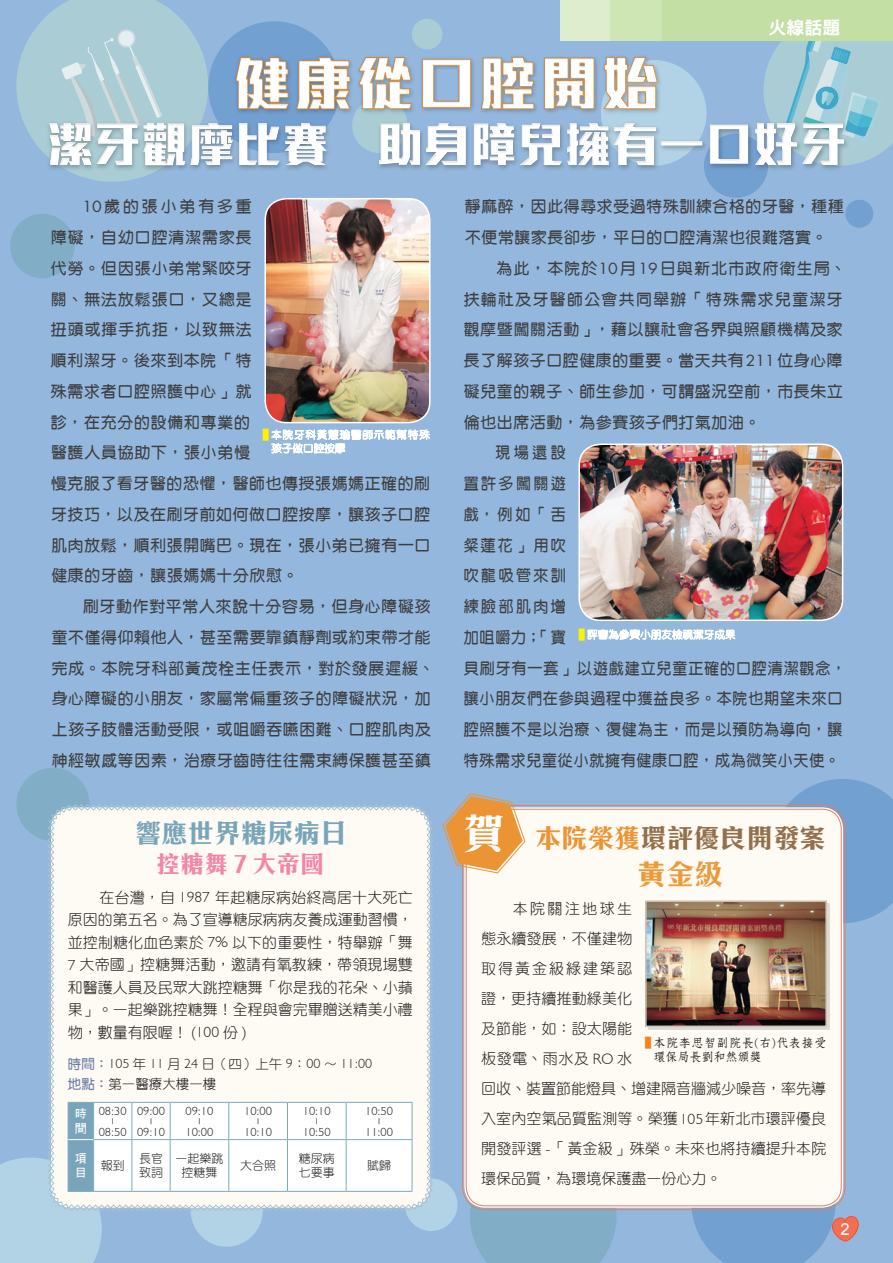
<style>
.page{position:relative;width:893px;height:1263px;background:#94b8dd}
.page>*{position:absolute;margin:0;border:0;box-sizing:border-box;transform-origin:0 0}
.t1{font:700 28.65px "C Hei 3 HK";color:#ec9a3b}
.t2{font:700 26.4px "C Hei 3 HK";color:#946f4b}
.t3{font:700 26.4px "C Hei 3 HK";color:#78a5b9}
.t4{font:700 24px "C Hei 3 HK";color:#f386a8}
.t5{font:18px "DF Hei Std W9";color:#fff}
.t6{font:16.5px "Arial";color:#fff}
.t7{font:15.75px/30.8px "DF Yuan W7 WIN BF";letter-spacing:.05em;color:#3e3e3f}
.t8{font:15.75px "DF Yuan W7 WIN BF";letter-spacing:.05em;color:#3e3e3f;scale:.95 1}
.t9{font:15.75px "DF Yuan W7 WIN BF";letter-spacing:.085em;color:#3e3e3f}
.t10{font:15.75px "DF Yuan W7 WIN BF";letter-spacing:.095em;color:#3e3e3f}
.t11{font:15px/30px "DF Yuan W3 WIN BF";letter-spacing:.01em;color:#231f20;text-align:justify}
.t12{font:13.5px "DF Yuan W3 WIN BF";color:#231f20}
.t13{font:300 13.05px "Humanist 521 BT";color:#231f20;scale:1.06 1}
.t14{font:12px/14.4px "DF Fang Song Std W6";letter-spacing:.05em;color:#231f20}
.t15{font:12px/14.4px "DF Yuan W3 WIN BF";color:#231f20}
.t16{font:12px/14.4px "DF Hei W7 WIN BF";color:#fff}
.t17{font:300 11.7px "Humanist 521 BT";color:#231f20;scale:1.06 1}
.t18{font:6px "DF Yuan W3 WIN BF";color:#231f20;scale:2 1}
.s1{font-family:"Futura Std";font-size:15px}
.s2{font-family:"Humanist 521 BT";font-weight:300;font-size:14.55px}
.s3{font-family:"Humanist 521 BT";font-weight:300}
.s4{font-family:"DF Yuan W7 WIN BF";font-weight:400;font-size:13.5px;color:#7180aa}
.s5{font-family:"DF Yuan W3 WIN BF";font-weight:400;font-size:13.5px}
.s6{font-size:13.5px}
.s7{font-family:"DF Yuan W7 WIN BF";color:#7180aa}
.s8{font-size:12px}
.s9{font-size:41.4px;color:#fff}
.s10{color:#ec9333}
.s11{color:#f58220}
</style>
<div class="page">
<svg style="left:787px;top:779px;width:106px;height:144px;background:#78a2d0"></svg>
<div style="left:845px;top:200px;width:28px;height:28px;background:#72a0d1;border-radius:50%"></div>
<div style="left:405px;top:1178px;width:52px;height:53px;background:#b2d2e6;border-radius:50%"></div>
<div style="left:10px;top:214px;width:65px;height:64px;background:#81adc7;border-radius:50%"></div>
<svg style="left:470px;top:1202px;width:147px;height:61px;background:#84acc6"></svg>
<div style="left:16px;top:768px;width:74px;height:73px;background:#81adc7;border-radius:50%"></div>
<img style="left:267px;top:200px;width:161px;height:223px">
<div style="left:264px;top:198px;width:167px;height:225px;border:2px solid #fff;border-radius:21px"></div>
<img style="left:581px;top:446px;width:262px;height:174px">
<div style="left:578px;top:443px;width:265px;height:178px;border:2px solid #fff;border-radius:21px"></div>
<svg style="left:271px;top:429px;width:159px;height:25px"></svg>
<svg style="left:587px;top:629px;width:149px;height:11px"></svg>
<svg style="left:16px;top:0;width:749px;height:195px"></svg>
<div style="left:29px;top:40px;width:864px;height:140px;background:#231f20;opacity:.1"></div>
<svg style="left:0;top:804px;width:433px;height:459px"></svg>
<div style="left:464px;top:807px;width:379px;height:401px;background:#fefbf4;border-radius:21px"></div>
<div style="left:648px;top:903px;width:182px;height:127px;background:#dddad4"></div>
<img style="left:648px;top:903px;width:176px;height:121px">
<div style="left:645px;top:900px;width:182px;height:127px;border:2px solid #ccc5b4"></div>
<svg style="left:442px;top:793px;width:84px;height:81px"></svg>
<div style="left:560px;top:0;width:158px;height:41px;background:#deedce"></div>
<div style="left:610px;top:0;width:158px;height:41px;background:#cee5b4"></div>
<div style="left:662px;top:0;width:231px;height:41px;background:#c3dfa3"></div>
<svg style="left:691px;top:1130px;width:168px;height:133px"></svg>
<p class="t5" style="left:768px;top:18px;width:73px">火線話題</p>
<p class="t5" style="left:769px;top:21px;width:73px">火線話題</p>
<p class="t7" style="left:51px;top:191px;width:381px;text-indent:32px"><span class="s1">10</span>歲的張小弟有多重<br>障礙，自幼口腔清潔需家長<br>代勞。但因張小弟常緊咬牙<br>關、無法放鬆張口，又總是<br>扭頭或揮手抗拒，以致無法<br>順利潔牙。後來到本院「特<br>殊需求者口腔照護中心」就<br>診，在充分的設備和專業的<br>醫護人員協助下，張小弟慢<br>慢克服了看牙醫的恐懼，醫師也傳授張媽媽正確的刷牙技巧，以及在刷牙前如何做口腔按摩，讓孩子口腔肌肉放鬆，順利張開嘴巴。現在，張小弟已擁有一口健康的牙齒，讓張媽媽十分欣慰。</p>
<p class="t7" style="left:52px;top:591px;width:384px;text-indent:31px">刷牙動作對平常人來說十分容易，但身心障礙孩童不僅得仰賴他人，甚至需要靠鎮靜劑或約束帶才能完成。本院牙科部黃茂栓主任表示，對於發展遲緩、身心障礙的小朋友，家屬常偏重孩子的障礙狀況，加上孩子肢體活動受限，或咀嚼吞嚥困難、口腔肌肉及神經敏感等因素，治療牙齒時往往需束縛保護甚至鎮</p>
<h2 class="t3" style="left:135px;top:813px;width:213px">響應世界糖尿病日</h2>
<h3 class="t4" style="left:156px;top:846px;width:170px">控糖舞 7 大帝國</h3>
<p class="t11" style="left:68px;top:886px;width:347px;line-height:22.5px;text-indent:32px">在台灣，自 <span class="s2">1987</span> 年起糖尿病始終高居十大死亡原因的第五名。為了宣導糖尿病病友養成運動習慣，並控制糖化血色素於 <span class="s2">7</span><span class="s3">%</span> 以下的重要性，特舉辦「舞<span class="s2">7</span> 大帝國」控糖舞活動，邀請有氧教練，帶領現場雙和醫護人員及民眾大跳控糖舞「你是我的花朵、小蘋果」。一起樂跳控糖舞！全程與會完畢贈送精美小禮物，數量有限喔！ <span class="s3">(</span><span class="s2">100</span> 份 <span class="s3">)</span></p>
<p class="t13" style="left:68px;top:1056px;width:288px"><span class="s4">時間：</span>105 <span class="s5">年</span> 11 <span class="s5">月</span> 24 <span class="s5">日（四）上午</span> 9<span class="s5">：</span>00 <span class="s5">～</span> 11<span class="s6">:</span>00</p>
<p class="t12" style="left:68px;top:1077px;width:150px"><span class="s7">地點：</span>第一醫療大樓一樓</p>
<p class="t16" style="left:75px;top:1106px;width:13px">時間</p>
<p class="t17" style="left:99px;top:1103px;width:28px">08<span class="s8">:</span>30</p>
<p class="t17" style="left:137px;top:1103px;width:28px">09<span class="s8">:</span>00</p>
<p class="t18" style="left:145px;top:1118px;width:7px">｜</p>
<p class="t17" style="left:137px;top:1124px;width:28px">09<span class="s8">:</span>10</p>
<p class="t17" style="left:185px;top:1103px;width:28px">09<span class="s8">:</span>10</p>
<p class="t18" style="left:193px;top:1118px;width:7px">｜</p>
<p class="t17" style="left:185px;top:1124px;width:28px">10<span class="s8">:</span>00</p>
<p class="t17" style="left:244px;top:1103px;width:28px">10<span class="s8">:</span>00</p>
<p class="t18" style="left:252px;top:1118px;width:7px">｜</p>
<p class="t17" style="left:244px;top:1124px;width:28px">10<span class="s8">:</span>10</p>
<p class="t17" style="left:303px;top:1103px;width:28px">10<span class="s8">:</span>10</p>
<p class="t18" style="left:311px;top:1118px;width:7px">｜</p>
<p class="t17" style="left:303px;top:1124px;width:28px">10<span class="s8">:</span>50</p>
<p class="t17" style="left:365px;top:1103px;width:28px">10<span class="s8">:</span>50</p>
<p class="t18" style="left:373px;top:1118px;width:7px">｜</p>
<p class="t17" style="left:365px;top:1124px;width:28px">11<span class="s8">:</span>00</p>
<p class="t18" style="left:107px;top:1118px;width:7px">｜</p>
<p class="t17" style="left:99px;top:1124px;width:28px">08<span class="s8">:</span>50</p>
<p class="t16" style="left:75px;top:1151px;width:13px">項目</p>
<p class="t15" style="left:101px;top:1158px;width:25px">報到</p>
<p class="t15" style="left:139px;top:1151px;width:25px">長官致詞</p>
<p class="t15" style="left:175px;top:1151px;width:49px;text-align:center">一起樂跳控糖舞</p>
<p class="t15" style="left:240px;top:1158px;width:37px">大合照</p>
<p class="t15" style="left:299px;top:1151px;width:37px">糖尿病七要事</p>
<p class="t15" style="left:367px;top:1158px;width:25px">賦歸</p>
<p class="t7" style="left:465px;top:191px;width:380px">靜麻醉，因此得尋求受過特殊訓練合格的牙醫，種種不便常讓家長卻步，平日的口腔清潔也很難落實。</p>
<p class="t9" style="left:497px;top:260px;width:351px">為此，本院於<span class="s1">10</span>月<span class="s1">19</span>日與新北市政府衛生局、</p>
<p class="t10" style="left:464px;top:291px;width:380px">扶輪社及牙醫師公會共同舉辦「特殊需求兒童潔牙</p>
<p class="t7" style="left:464px;top:314px;width:380px">觀摩暨闖關活動」，藉以讓社會各界與照顧機構及家</p>
<p class="t7" style="left:464px;top:345px;width:380px">長了解孩子口腔健康的重要。當天共有<span class="s1">211</span>位身心障</p>
<p class="t7" style="left:464px;top:376px;width:380px">礙兒童的親子、師生參加，可謂盛況空前，市長朱立</p>
<p class="t7" style="left:464px;top:406px;width:298px">倫也出席活動，為參賽孩子們打氣加油。</p>
<p class="t8" style="left:495px;top:445px;width:76px">現場還設</p>
<p class="t8" style="left:464px;top:475px;width:109px">置許多闖關遊</p>
<p class="t8" style="left:464px;top:506px;width:109px">戲，例如「舌</p>
<p class="t8" style="left:464px;top:537px;width:109px">粲蓮花」用吹</p>
<p class="t8" style="left:464px;top:568px;width:109px">吹龍吸管來訓</p>
<p class="t8" style="left:464px;top:598px;width:109px">練臉部肌肉增</p>
<p class="t8" style="left:464px;top:629px;width:109px">加咀嚼力；「寶</p>
<p class="t8" style="left:464px;top:660px;width:404px">貝刷牙有一套」以遊戲建立兒童正確的口腔清潔觀念，</p>
<p class="t8" style="left:464px;top:691px;width:400px">讓小朋友們在參與過程中獲益良多。本院也期望未來口</p>
<p class="t8" style="left:464px;top:721px;width:400px">腔照護不是以治療、復健為主，而是以預防為導向，讓</p>
<p class="t8" style="left:464px;top:752px;width:397px">特殊需求兒童從小就擁有健康口腔，成為微笑小天使。</p>
<h2 class="t2" style="left:463px;top:818px;width:364px"><span class="s9">賀</span> <span class="s10">本院榮獲</span>環評優良開發案</h2>
<h1 class="t1" style="left:637px;top:852px;width:88px">黃金級</h1>
<p class="t11" style="left:481px;top:894px;width:347px;text-align:left;text-indent:32px">本院關注地球生<br>態永續發展，不僅建物<br>取得黃金級綠建築認<br>證，更持續推動綠美化<br>及節能，如：設太陽能<br>板發電、雨水及 <span class="s3">RO</span> 水<br>回收、裝置節能燈具、增建隔音牆減少噪音，率先導入室內空氣品質監測等。榮獲<span class="s2">105</span>年新北市環評優良開發評選 <span class="s3">-</span>「黃金級」殊榮。未來也將持續提升本院環保品質，為環境保護盡一份心力。</p>
<p class="t14" style="left:654px;top:1035px;width:174px;text-indent:-9px"><span class="s11">█</span> 本院李思智副院長(右)代表接受環保局長劉和然頒獎</p>
<p class="t6" style="left:840px;top:1219px;width:11px">2</p>
</div>
